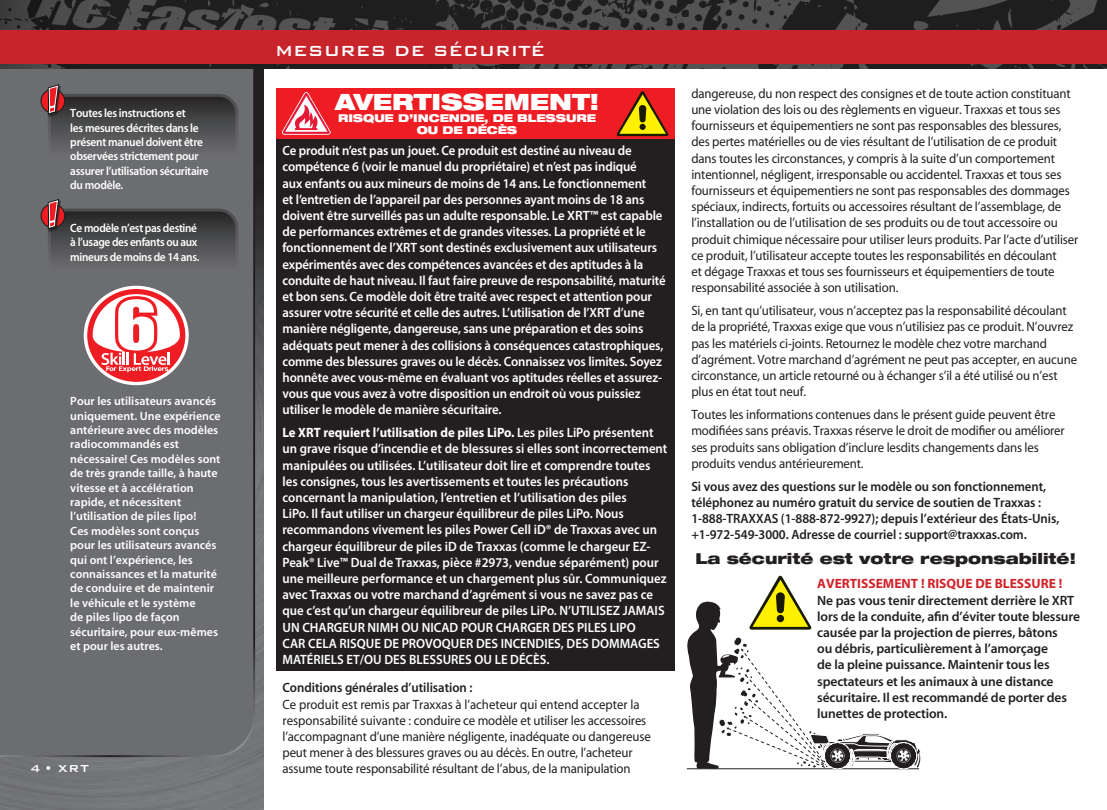
<style>
.page{position:relative;width:1107px;height:810px;background:#fff}
.page>*{position:absolute;margin:0;border:0;box-sizing:border-box;transform-origin:0 0}
.t1{font:900 expanded 22.5px "Helvetica Neue LT Std";color:#fff}
.t2{font:19.5px "Bank Gothic Medium BT";color:#fff}
.t3{font:900 expanded 15px "Helvetica Neue LT Std";color:#231f20}
.t4{font:600 13.5px/16.2px "Myriad Pro";letter-spacing:-.01em;color:#fff;scale:.95 1}
.t5{font:13.5px/16.2px "Myriad";letter-spacing:-.01em;color:#231f20;scale:.95 1}
.t6{font:600 13.5px/16.2px "Myriad";letter-spacing:-.01em;color:#231f20}
.t7{font:600 13.5px/16.2px "Myriad";letter-spacing:-.01em;color:#231f20;scale:.95 1}
.t8{font:13.5px "Bank Gothic Medium BT";color:#fff}
.t9{font:600 12px/14.4px "Myriad";color:#fff}
.t10{font:600 12px/14.4px "Myriad";letter-spacing:-.025em;color:#fff;scale:.95 1}
.t11{font:600 12px/14.4px "Myriad";letter-spacing:-.03em;color:#fff;scale:.94 1}
.t12{font:900 expanded 10.8px/12px "Helvetica Neue LT Std";letter-spacing:-.01em;color:#fff;text-align:center}
.s1{font-weight:700}
.s2{font-family:"Myriad"}
.s3{font-weight:700;color:#d1232a}
</style>
<div class="page">
<img style="left:0;top:68px;width:263px;height:742px">
<div style="left:0;top:68px;width:256px;height:690px;background:#6c6d70"></div>
<img style="left:0;top:0;width:1107px;height:68px">
<div style="left:0;top:30px;width:1107px;height:34px;background:#c8242b"></div>
<div style="left:48px;top:94px;width:190px;height:84px;border:3px solid #fff;border-radius:18px"></div>
<svg style="left:41px;top:89px;width:24px;height:24px"></svg>
<div style="left:40px;top:89px;width:25px;height:24px;border:1px solid #231f20;border-radius:50%"></div>
<svg style="left:46px;top:82px;width:191px;height:94px;background:#595759"></svg>
<svg style="left:41px;top:204px;width:24px;height:24px"></svg>
<div style="left:40px;top:203px;width:25px;height:25px;border:1px solid #231f20;border-radius:50%"></div>
<svg style="left:46px;top:197px;width:191px;height:185px;background:#826d6f"></svg>
<div style="left:276px;top:138px;width:399px;height:533px;background:#231f20"></div>
<div style="left:276px;top:88px;width:399px;height:50px;background:#ee1d23"></div>
<svg style="left:282px;top:92px;width:49px;height:43px"></svg>
<svg style="left:616px;top:91px;width:53px;height:45px"></svg>
<svg style="left:687px;top:576px;width:234px;height:194px"></svg>
<p class="t10" style="left:70px;top:106px;width:147px">Toutes les instructions et<br>les mesures décrites dans le présent manuel doivent être observées strictement pour assurer l’utilisation sécuritaire du modèle.</p>
<p class="t11" style="left:70px;top:221px;width:139px">Ce modèle n’est pas destiné à l’usage des enfants ou aux mineurs de moins de 14 ans.</p>
<p class="t9" style="left:70px;top:394px;width:152px">Pour les utilisateurs avancés uniquement. Une expérience antérieure avec des modèles radiocommandés est nécessaire! Ces modèles sont de très grande taille, à haute vitesse et à accélération rapide, et nécessitent l’utilisation de piles lipo!<br>Ces modèles sont conçus pour les utilisateurs avancés qui ont l’expérience, les connaissances et la maturité de conduire et de maintenir le véhicule et le système<br>de piles lipo de façon sécuritaire, pour eux-mêmes et pour les autres.</p>
<p class="t8" style="left:30px;top:761px;width:60px">4 • XRT</p>
<p class="t2" style="left:275px;top:41px;width:272px">MESURES DE SÉCURITÉ</p>
<p class="t1" style="left:335px;top:87px;width:266px">AVERTISSEMENT!</p>
<p class="t12" style="left:338px;top:112px;width:260px">RISQUE D’INCENDIE, DE BLESSURE<br>OU DE DÉCÈS</p>
<p class="t4" style="left:283px;top:142px;width:405px">Ce produit n’est pas un jouet. Ce produit est destiné au niveau de compétence 6 (voir le manuel du propriétaire) et n’est pas indiqué<br>aux enfants ou aux mineurs de moins de 14 ans. Le fonctionnement<br>et l’entretien de l’appareil par des personnes ayant moins de 18 ans doivent être surveillés pas un adulte responsable. Le XRT™ est capable de performances extrêmes et de grandes vitesses. La propriété et le fonctionnement de l’XRT sont destinés exclusivement aux utilisateurs expérimentés avec des compétences avancées et des aptitudes à la conduite de haut niveau. Il faut faire preuve de responsabilité, maturité et bon sens. Ce modèle doit être traité avec respect et attention pour assurer votre sécurité et celle des autres. L’utilisation de l’XRT d’une manière négligente, dangereuse, sans une préparation et des soins adéquats peut mener à des collisions à conséquences catastrophiques, comme des blessures graves ou le décès. Connaissez vos limites. Soyez honnête avec vous-même en évaluant vos aptitudes réelles et assurez&shy;vous que vous avez à votre disposition un endroit où vous puissiez utiliser le modèle de manière sécuritaire.</p>
<p class="t4" style="left:283px;top:424px;width:407px"><span class="s1">Le XRT requiert l’utilisation de piles LiPo.</span> Les piles LiPo présentent un grave risque d’incendie et de blessures si elles sont incorrectement manipulées ou utilisées. L’utilisateur doit lire et comprendre toutes les consignes, tous les avertissements et toutes les précautions concernant la manipulation, l’entretien et l’utilisation des piles<br>LiPo. Il faut utiliser un chargeur équilibreur de piles LiPo. Nous recommandons vivement les piles Power Cell iD® de Traxxas avec un chargeur équilibreur de piles iD de Traxxas (comme le chargeur EZ-Peak® Live™ Dual de Traxxas, pièce #2973, vendue séparément) pour une meilleure performance et un chargement plus sûr. Communiquez avec Traxxas ou votre marchand d’agrément si vous ne savez pas ce que c’est qu’un chargeur équilibreur de piles LiPo. N’UTILISEZ JAMAIS UN CHARGEUR NIMH OU NICAD POUR CHARGER DES PILES LIPO<br>CAR CELA RISQUE DE PROVOQUER DES INCENDIES, DES DOMMAGES MATÉRIELS ET/OU DES BLESSURES OU LE DÉCÈS<span class="s2">.</span></p>
<p class="t7" style="left:283px;top:680px;width:201px">Conditions générales d’utilisation :</p>
<p class="t5" style="left:283px;top:697px;width:389px">Ce produit est remis par Traxxas à l’acheteur qui entend accepter la responsabilité suivante : conduire ce modèle et utiliser les accessoires l’accompagnant d’une manière négligente, inadéquate ou dangereuse peut mener à des blessures graves ou au décès. En outre, l’acheteur assume toute responsabilité résultant de l’abus, de la manipulation</p>
<p class="t5" style="left:691px;top:86px;width:409px">dangereuse, du non respect des consignes et de toute action constituant une violation des lois ou des règlements en vigueur. Traxxas et tous ses fournisseurs et équipementiers ne sont pas responsables des blessures, des pertes matérielles ou de vies résultant de l’utilisation de ce produit dans toutes les circonstances, y compris à la suite d’un comportement intentionnel, négligent, irresponsable ou accidentel. Traxxas et tous ses fournisseurs et équipementiers ne sont pas responsables des dommages spéciaux, indirects, fortuits ou accessoires résultant de l’assemblage, de l’installation ou de l’utilisation de ses produits ou de tout accessoire ou produit chimique nécessaire pour utiliser leurs produits. Par l’acte d’utiliser ce produit, l’utilisateur accepte toutes les responsabilités en découlant<br>et dégage Traxxas et tous ses fournisseurs et équipementiers de toute responsabilité associée à son utilisation.</p>
<p class="t5" style="left:691px;top:303px;width:408px">Si, en tant qu’utilisateur, vous n’acceptez pas la responsabilité découlant de la propriété, Traxxas exige que vous n’utilisiez pas ce produit. N’ouvrez pas les matériels ci-joints. Retournez le modèle chez votre marchand d’agrément. Votre marchand d’agrément ne peut pas accepter, en aucune circonstance, un article retourné ou à échanger s’il a été utilisé ou n’est plus en état tout neuf.</p>
<p class="t5" style="left:691px;top:407px;width:395px">Toutes les informations contenues dans le présent guide peuvent être modifiées sans préavis. Traxxas réserve le droit de modifier ou améliorer ses produits sans obligation d’inclure lesdits changements dans les produits vendus antérieurement.</p>
<p class="t7" style="left:691px;top:479px;width:389px">Si vous avez des questions sur le modèle ou son fonctionnement, téléphonez au numéro gratuit du service de soutien de Traxxas :<br>1-888-TRAXXAS (1-888-872-9927); depuis l’extérieur des États-Unis, +1-972-549-3000. Adresse de courriel : support@traxxas.com.</p>
<p class="t3" style="left:696px;top:549px;width:382px">La sécurité est votre responsabilité!</p>
<p class="t6" style="left:817px;top:576px;width:264px"><span class="s3">AVERTISSEMENT ! RISQUE DE BLESSURE !<br></span>Ne pas vous tenir directement derrière le XRT lors de la conduite, afin d’éviter toute blessure causée par la projection de pierres, bâtons<br>ou débris, particulièrement à l’amorçage<br>de la pleine puissance. Maintenir tous les spectateurs et les animaux à une distance sécuritaire. Il est recommandé de porter des lunettes de protection.</p>
</div>
